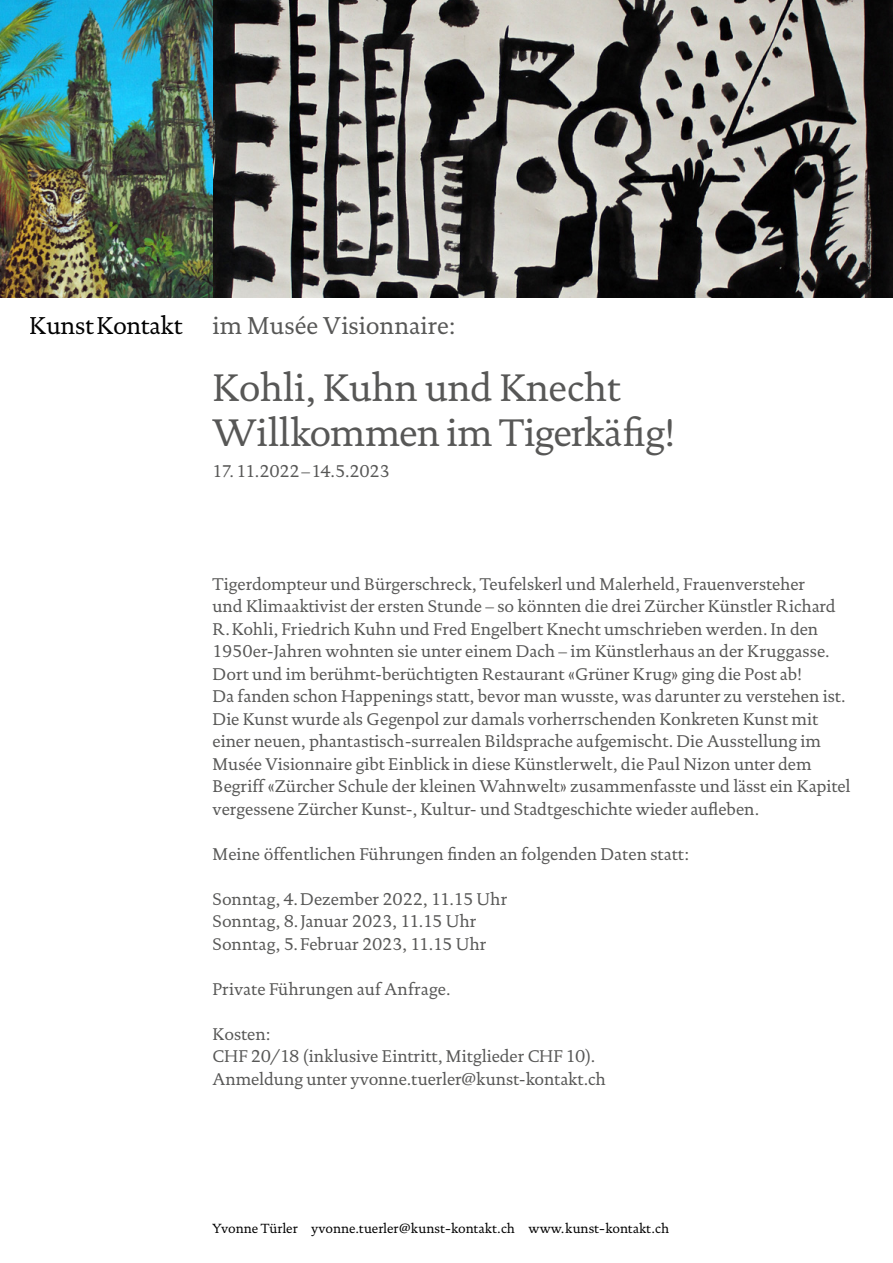
<style>
.page{position:relative;width:893px;height:1263px;background:#fff}
.page>*{position:absolute;margin:0;border:0;box-sizing:border-box;transform-origin:0 0}
.t1{font:39px/45px "DTL Documenta T";letter-spacing:-.01em;color:#575756}
.t2{font:24.75px "DTL Documenta T";color:#575756}
.t3{font:24.75px "DTL Documenta T";letter-spacing:-.01em;color:#000}
.t4{font:17.25px/22.5px "DTL Documenta T";color:#575756}
.t5{font:17.25px "DTL Documenta T";letter-spacing:-.02em;color:#575756}
.t6{font:13.5px "DTL Documenta T";color:#000}
</style>
<div class="page">
<img style="left:0;top:0;width:893px;height:298px">
<h2 class="t3" style="left:30px;top:311px;width:154px">Kunst Kontakt</h2>
<h2 class="t2" style="left:213px;top:311px;width:245px">im Musée Visionnaire:</h2>
<h1 class="t1" style="left:213px;top:365px;width:465px">Kohli, Kuhn und Knecht<br>Willkommen im Tigerkäfig!</h1>
<p class="t5" style="left:213px;top:461px;width:179px">17. 11.2022–14.5.2023</p>
<p class="t4" style="left:213px;top:573px;width:639px">Tigerdompteur und Bürgerschreck, Teufelskerl und Malerheld, Frauenversteher<br>und Klimaaktivist der ersten Stunde – so könnten die drei Zürcher Künstler Richard R.Kohli, Friedrich Kuhn und Fred Engelbert Knecht umschrieben werden. In den 1950er-Jahren wohnten sie unter einem Dach – im Künstlerhaus an der Kruggasse.<br>Dort und im berühmt-berüchtigten Restaurant «Grüner Krug» ging die Post ab!<br>Da fanden schon Happenings statt, bevor man wusste, was darunter zu verstehen ist.<br>Die Kunst wurde als Gegenpol zur damals vorherrschenden Konkreten Kunst mit einer neuen, phantastisch-surrealen Bildsprache aufgemischt. Die Ausstellung im Musée Visionnaire gibt Einblick in diese Künstlerwelt, die Paul Nizon unter dem Begriff «Zürcher Schule der kleinen Wahnwelt» zusammenfasste und lässt ein Kapitel vergessene Zürcher Kunst-, Kultur- und Stadtgeschichte wieder aufleben.</p>
<p class="t4" style="left:213px;top:843px;width:478px">Meine öffentlichen Führungen finden an folgenden Daten statt:</p>
<p class="t4" style="left:213px;top:888px;width:296px">Sonntag, 4.Dezember 2022, 11.15 Uhr<br>Sonntag, 8.Januar 2023, 11.15 Uhr<br>Sonntag, 5.Februar 2023, 11.15 Uhr</p>
<p class="t4" style="left:213px;top:978px;width:239px">Private Führungen auf Anfrage.</p>
<p class="t4" style="left:213px;top:1023px;width:395px">Kosten:<br>CHF 20/18 (inklusive Eintritt, Mitglieder CHF 10).<br>Anmeldung unter yvonne.tuerler@kunst-kontakt.ch</p>
<p class="t6" style="left:213px;top:1221px;width:458px">Yvonne Türler yvonne.tuerler@kunst-kontakt.ch www.kunst-kontakt.ch</p>
</div>
